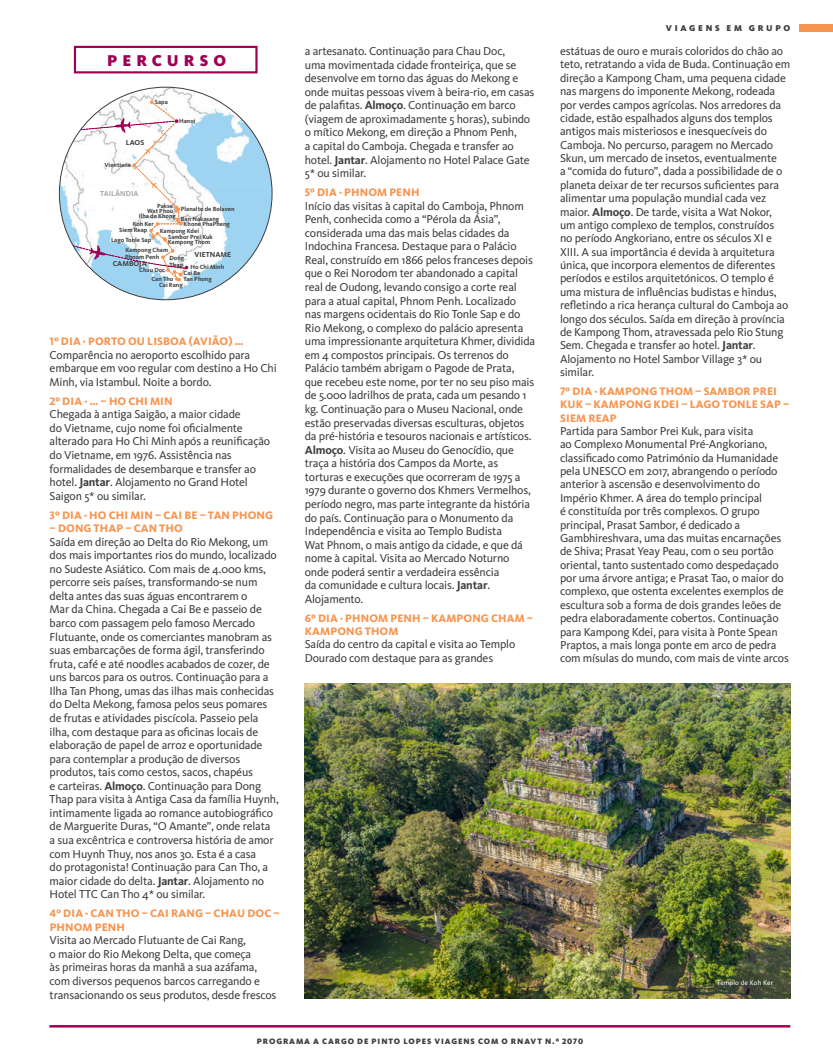
<style>
.page{position:relative;width:833px;height:1063px;background:#fff}
.page>*{position:absolute;margin:0;border:0;box-sizing:border-box;transform-origin:0 0}
.Percurso_Titulo{font:900 16.25px "Kievit OT";letter-spacing:.31em;color:#9e0153}
.Programa_Texto{font:11.88px/13.5px "Kievit OT";letter-spacing:-.015em;color:#3e3e3f}
.Programa_Dias{font:800 11.25px/13.4px "Kievit OT";letter-spacing:.01em;color:#f79551}
.t1{font:900 8.75px "Kievit OT";letter-spacing:.31em;color:#3e3e3f}
.t2{font:900 8.12px "Kievit OT";letter-spacing:.11em;color:#3e3e3f}
.t3{font:700 7.5px "Kievit OT";color:#3e3e3f}
.t4{font:700 7.5px "Kievit OT";color:#a8a9ad}
.Legenda{font:6.88px "Kievit OT";letter-spacing:.025em;color:#fff}
.t5{font:700 6.25px/8.1px "Kievit OT";color:#3e3e3f}
.s1{font-weight:700}
</style>
<div class="page">
<div style="left:800px;top:25px;width:33px;height:7px;background:#f79551"></div>
<hr style="left:49px;top:1025px;width:741px;height:3px;background:#9e0153">
<img style="left:305px;top:684px;width:485px;height:315px">
<div style="left:74px;top:46px;width:183px;height:27px;background:#fff;border:2px solid #9e0153"></div>
<img style="left:59px;top:87px;width:213px;height:213px;border-radius:106px">
<svg style="left:262px;top:178px;width:10px;height:15px"></svg>
<svg style="left:59px;top:100px;width:129px;height:182px"></svg>
<p class="Percurso_Titulo" style="left:107px;top:51px;width:120px">PERCURSO</p>
<p class="t5" style="left:155px;top:98px;width:14px">Sapa</p>
<p class="t3" style="left:126px;top:138px;width:20px">LAOS</p>
<p class="t5" style="left:104px;top:161px;width:28px">Vientiane</p>
<p class="t4" style="left:100px;top:189px;width:40px">TAILÂNDIA</p>
<p class="t5" style="left:179px;top:117px;width:18px">Hanoi</p>
<p class="t5" style="left:157px;top:202px;width:17px">Pakse</p>
<p class="t5" style="left:181px;top:205px;width:55px">Planalto de Bolaven</p>
<p class="t5" style="left:147px;top:207px;width:28px">Wat Phou</p>
<p class="t5" style="left:139px;top:211px;width:39px">Ilha de Khong</p>
<p class="t5" style="left:181px;top:215px;width:40px">Ban Nakasang</p>
<p class="t5" style="left:133px;top:219px;width:23px">Koh Ker</p>
<p class="t5" style="left:111px;top:236px;width:42px">Lago Tonle Sap</p>
<p class="t5" style="left:184px;top:220px;width:48px">Khone PhaPheng</p>
<p class="t5" style="left:119px;top:226px;width:30px">Siem Reap</p>
<p class="t5" style="left:160px;top:227px;width:41px">Kampong Kdei</p>
<p class="t5" style="left:168px;top:233px;width:46px">Sambor Prei Kuk</p>
<p class="t5" style="left:125px;top:237px;width:86px;text-indent:42px">Kampong Thom<br>Kampong Cham</p>
<p class="t5" style="left:151px;top:265px;width:23px;line-height:8.9px;text-indent:-12px">Chau Doc<br>Can Tho</p>
<p class="t5" style="left:183px;top:268px;width:18px">Cai Be</p>
<p class="t3" style="left:194px;top:250px;width:38px">VIETNAME</p>
<p class="t5" style="left:125px;top:253px;width:36px">Phnom Penh</p>
<p class="t5" style="left:169px;top:254px;width:16px;line-height:7.5px">Dong<br>Thap</p>
<p class="t5" style="left:183px;top:275px;width:30px">Tan Phong</p>
<p class="t3" style="left:113px;top:259px;width:36px">CAMBOJA</p>
<p class="t5" style="left:190px;top:263px;width:35px">Ho Chi Minh</p>
<p class="t5" style="left:159px;top:281px;width:25px">Cai Rang</p>
<p class="Programa_Dias" style="left:50px;top:335px;width:195px">1º DIA · PORTO OU LISBOA (AVIÃO) …</p>
<p class="Programa_Texto" style="left:50px;top:348px;width:229px">Comparência no aeroporto escolhido para embarque em voo regular com destino a Ho Chi<br>Minh, via Istambul. Noite a bordo.</p>
<p class="Programa_Dias" style="left:50px;top:394px;width:125px">2º DIA · … – HO CHI MIN</p>
<p class="Programa_Texto" style="left:50px;top:407px;width:222px">Chegada à antiga Saigão, a maior cidade<br>do Vietname, cujo nome foi oficialmente alterado para Ho Chi Minh após a reunificação do Vietname, em 1976. Assistência nas formalidades de desembarque e transfer ao hotel. <span class="s1">Jantar</span>. Alojamento no Grand Hotel Saigon 5* ou similar.</p>
<p class="Programa_Dias" style="left:50px;top:508px;width:225px">3º DIA · HO CHI MIN – CAI BE – TAN PHONG</p>
<p class="Programa_Dias" style="left:50px;top:522px;width:135px">– DONG THAP – CAN THO</p>
<p class="Programa_Texto" style="left:50px;top:535px;width:231px">Saída em direção ao Delta do Rio Mekong, um dos mais importantes rios do mundo, localizado no Sudeste Asiático. Com mais de 4.000 kms, percorre seis países, transformando-se num delta antes das suas águas encontrarem o<br>Mar da China. Chegada a Cai Be e passeio de barco com passagem pelo famoso Mercado Flutuante, onde os comerciantes manobram as suas embarcações de forma ágil, transferindo fruta, café e até noodles acabados de cozer, de uns barcos para os outros. Continuação para a Ilha Tan Phong, umas das ilhas mais conhecidas do Delta Mekong, famosa pelos seus pomares de frutas e atividades piscícola. Passeio pela ilha, com destaque para as oficinas locais de elaboração de papel de arroz e oportunidade para contemplar a produção de diversos produtos, tais como cestos, sacos, chapéus<br>e carteiras. <span class="s1">Almoço</span>. Continuação para Dong Thap para visita à Antiga Casa da família Huynh, intimamente ligada ao romance autobiográfico de Marguerite Duras, “O Amante”, onde relata a sua excêntrica e controversa história de amor com Huynh Thuy, nos anos 30. Esta é a casa<br>do protagonista! Continuação para Can Tho, a maior cidade do delta. <span class="s1">Jantar</span>. Alojamento no Hotel TTC Can Tho 4* ou similar.</p>
<p class="Programa_Dias" style="left:50px;top:907px;width:232px">4º DIA · CAN THO – CAI RANG – CHAU DOC –<br>PHNOM PENH</p>
<p class="Programa_Texto" style="left:50px;top:933px;width:228px">Visita ao Mercado Flutuante de Cai Rang,<br>o maior do Rio Mekong Delta, que começa<br>às primeiras horas da manhã a sua azáfama, com diversos pequenos barcos carregando e transacionando os seus produtos, desde frescos</p>
<p class="Programa_Texto" style="left:305px;top:44px;width:231px">a artesanato. Continuação para Chau Doc,<br>uma movimentada cidade fronteiriça, que se desenvolve em torno das águas do Mekong e onde muitas pessoas vivem à beira-rio, em casas de palafitas. <span class="s1">Almoço</span>. Continuação em barco (viagem de aproximadamente 5 horas), subindo o mítico Mekong, em direção a Phnom Penh,<br>a capital do Camboja. Chegada e transfer ao hotel. <span class="s1">Jantar</span>. Alojamento no Hotel Palace Gate 5* ou similar.</p>
<p class="Programa_Dias" style="left:305px;top:185px;width:116px">5º DIA · PHNOM PENH</p>
<p class="Programa_Texto" style="left:305px;top:199px;width:232px">Início das visitas à capital do Camboja, Phnom Penh, conhecida como a “Pérola da Ásia”, considerada uma das mais belas cidades da Indochina Francesa. Destaque para o Palácio Real, construído em 1866 pelos franceses depois que o Rei Norodom ter abandonado a capital real de Oudong, levando consigo a corte real para a atual capital, Phnom Penh. Localizado nas margens ocidentais do Rio Tonle Sap e do Rio Mekong, o complexo do palácio apresenta uma impressionante arquitetura Khmer, dividida em 4 compostos principais. Os terrenos do Palácio também abrigam o Pagode de Prata, que recebeu este nome, por ter no seu piso mais de 5.000 ladrilhos de prata, cada um pesando 1 kg. Continuação para o Museu Nacional, onde estão preservadas diversas esculturas, objetos da pré-história e tesouros nacionais e artísticos.<br><span class="s1">Almoço</span>. Visita ao Museu do Genocídio, que traça a história dos Campos da Morte, as torturas e execuções que ocorreram de 1975 a 1979 durante o governo dos Khmers Vermelhos, período negro, mas parte integrante da história do país. Continuação para o Monumento da Independência e visita ao Templo Budista<br>Wat Phnom, o mais antigo da cidade, e que dá nome à capital. Visita ao Mercado Noturno onde poderá sentir a verdadeira essência<br>da comunidade e cultura locais. <span class="s1">Jantar</span>.<br>Alojamento.</p>
<p class="Programa_Dias" style="left:305px;top:611px;width:230px">6º DIA · PHNOM PENH – KAMPONG CHAM –<br>KAMPONG THOM</p>
<p class="Programa_Texto" style="left:305px;top:638px;width:212px">Saída do centro da capital e visita ao Templo<br>Dourado com destaque para as grandes</p>
<p class="t1" style="left:666px;top:23px;width:126px">VIAGENS EM GRUPO</p>
<p class="Programa_Texto" style="left:560px;top:44px;width:232px">estátuas de ouro e murais coloridos do chão ao teto, retratando a vida de Buda. Continuação em direção a Kampong Cham, uma pequena cidade nas margens do imponente Mekong, rodeada por verdes campos agrícolas. Nos arredores da cidade, estão espalhados alguns dos templos antigos mais misteriosos e inesquecíveis do Camboja. No percurso, paragem no Mercado Skun, um mercado de insetos, eventualmente<br>a “comida do futuro”, dada a possibilidade de o planeta deixar de ter recursos suficientes para alimentar uma população mundial cada vez maior. <span class="s1">Almoço</span>. De tarde, visita a Wat Nokor, um antigo complexo de templos, construídos<br>no período Angkoriano, entre os séculos XI e XIII. A sua importância é devida à arquitetura única, que incorpora elementos de diferentes períodos e estilos arquitetónicos. O templo é uma mistura de influências budistas e hindus, refletindo a rica herança cultural do Camboja ao longo dos séculos. Saída em direção à província de Kampong Thom, atravessada pelo Rio Stung Sem. Chegada e transfer ao hotel. <span class="s1">Jantar</span>.<br>Alojamento no Hotel Sambor Village 3* ou similar.</p>
<p class="Programa_Dias" style="left:560px;top:384px;width:231px">7º DIA · KAMPONG THOM – SAMBOR PREI<br>KUK – KAMPONG KDEI – LAGO TONLE SAP –<br>SIEM REAP</p>
<p class="Programa_Texto" style="left:560px;top:424px;width:230px">Partida para Sambor Prei Kuk, para visita<br>ao Complexo Monumental Pré-Angkoriano, classificado como Património da Humanidade pela UNESCO em 2017, abrangendo o período anterior à ascensão e desenvolvimento do Império Khmer. A área do templo principal<br>é constituída por três complexos. O grupo principal, Prasat Sambor, é dedicado a Gambhireshvara, uma das muitas encarnações de Shiva; Prasat Yeay Peau, com o seu portão oriental, tanto sustentado como despedaçado por uma árvore antiga; e Prasat Tao, o maior do complexo, que ostenta excelentes exemplos de escultura sob a forma de dois grandes leões de pedra elaboradamente cobertos. Continuação para Kampong Kdei, para visita à Ponte Spean Praptos, a mais longa ponte em arco de pedra com mísulas do mundo, com mais de vinte arcos</p>
<p class="Legenda" style="left:717px;top:979px;width:58px">Templo de Koh Ker</p>
<p class="t2" style="left:257px;top:1036px;width:328px">PROGRAMA A CARGO DE PINTO LOPES VIAGENS COM O RNAVT N.º 2070</p>
</div>
